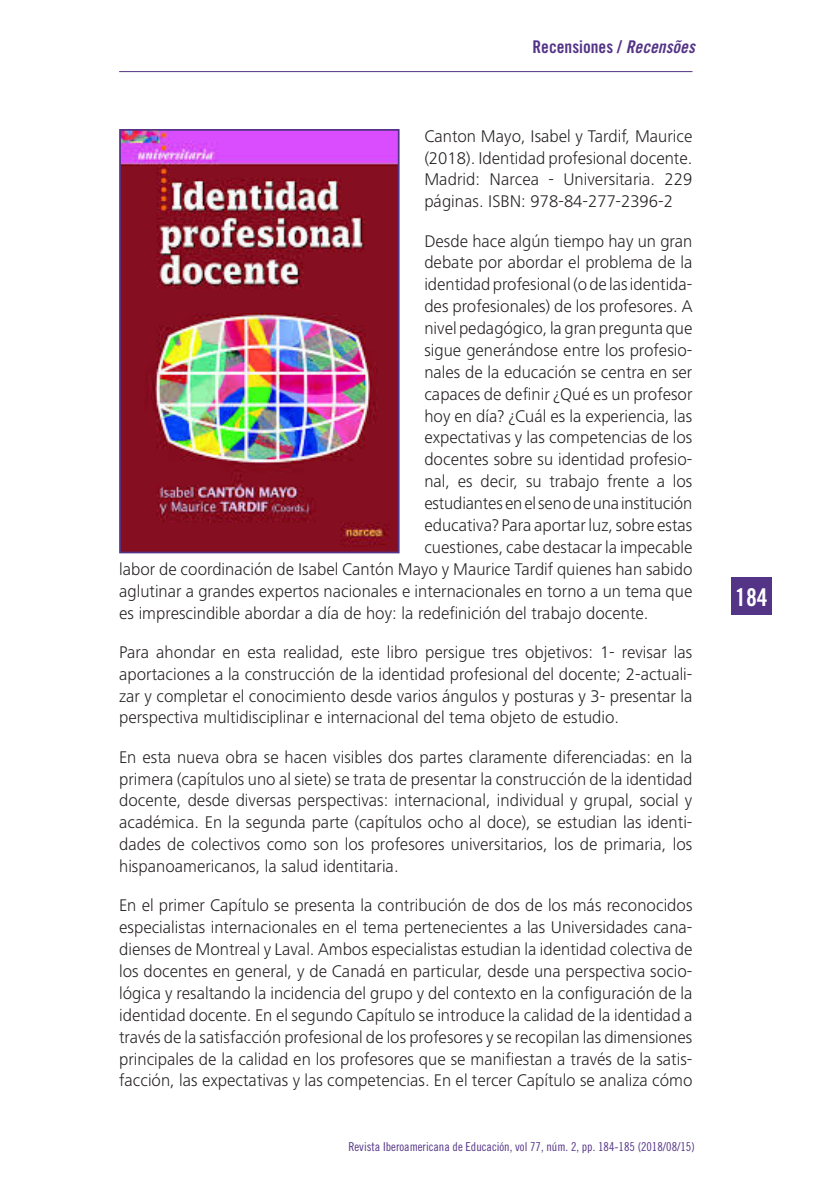
<style>
.page{position:relative;width:819px;height:1191px;background:#fff}
.page>*{position:absolute;margin:0;border:0;box-sizing:border-box;transform-origin:0 0}
.PAGINA{font:24.5px "Trade Gothic Bold Cond Twenty";color:#fff}
.t1{font:700 19.25px "Trade Gothic";color:#fff}
.RIE_Texto{font:300 17.5px/21.9px "Frutiger Next LT";color:#231f20;text-align:justify}
.t2{font:17.5px "Trade Gothic Bold Cond Twenty";color:#543486}
.MID{font:12.25px "Trade Gothic Cond Eighteen";color:#543486}
.s1{font-family:"Trade Gothic Bold Cond Twenty Obl"}
</style>
<div class="page">
<div style="left:731px;top:577px;width:40px;height:38px;background:#543486"></div>
<hr style="left:119px;top:71px;width:573px;height:1px;background:#543486">
<img style="left:122px;top:132px;width:274px;height:418px">
<div style="left:119px;top:129px;width:280px;height:424px;border:2px solid #543486"></div>
<p class="t2" style="left:532px;top:36px;width:164px">Recensiones / <span class="s1">Recensões</span></p>
<p class="RIE_Texto" style="left:424px;top:125px;width:269px">Canton Mayo, Isabel y Tardif, Maurice (2018). Identidad profesional docente.<br>Madrid: Narcea - Universitaria. 229 páginas. ISBN: 978-84-277-2396-2</p>
<p class="RIE_Texto" style="left:424px;top:230px;width:269px">Desde hace algún tiempo hay un gran</p>
<p class="RIE_Texto" style="left:424px;top:252px;width:269px">debate por abordar el problema de la</p>
<p class="RIE_Texto" style="left:424px;top:274px;width:269px">identidad profesional (o de las identida-</p>
<p class="RIE_Texto" style="left:424px;top:295px;width:269px">des profesionales) de los profesores. A</p>
<p class="RIE_Texto" style="left:424px;top:317px;width:269px">nivel pedagógico, la gran pregunta que</p>
<p class="RIE_Texto" style="left:424px;top:339px;width:269px">sigue generándose entre los profesio-</p>
<p class="RIE_Texto" style="left:424px;top:361px;width:269px">nales de la educación se centra en ser</p>
<p class="RIE_Texto" style="left:424px;top:383px;width:269px">capaces de definir ¿Qué es un profesor</p>
<p class="RIE_Texto" style="left:424px;top:405px;width:269px">hoy en día? ¿Cuál es la experiencia, las</p>
<p class="RIE_Texto" style="left:424px;top:427px;width:269px">expectativas y las competencias de los</p>
<p class="RIE_Texto" style="left:424px;top:449px;width:269px">docentes sobre su identidad profesio-</p>
<p class="RIE_Texto" style="left:424px;top:470px;width:269px">nal, es decir, su trabajo frente a los</p>
<p class="RIE_Texto" style="left:424px;top:492px;width:269px">estudiantes en el seno de una institución</p>
<p class="RIE_Texto" style="left:424px;top:514px;width:269px">educativa? Para aportar luz, sobre estas</p>
<p class="RIE_Texto" style="left:424px;top:536px;width:269px">cuestiones, cabe destacar la impecable</p>
<p class="RIE_Texto" style="left:119px;top:558px;width:575px">labor de coordinación de Isabel Cantón Mayo y Maurice Tardif quienes han sabido</p>
<p class="RIE_Texto" style="left:119px;top:580px;width:574px">aglutinar a grandes expertos nacionales e internacionales en torno a un tema que</p>
<p class="RIE_Texto" style="left:119px;top:602px;width:531px">es imprescindible abordar a día de hoy: la redefinición del trabajo docente.</p>
<p class="RIE_Texto" style="left:119px;top:641px;width:575px">Para ahondar en esta realidad, este libro persigue tres objetivos: 1- revisar las aportaciones a la construcción de la identidad profesional del docente; 2-actuali&shy;zar y completar el conocimiento desde varios ángulos y posturas y 3- presentar la perspectiva multidisciplinar e internacional del tema objeto de estudio.</p>
<p class="RIE_Texto" style="left:119px;top:746px;width:575px">En esta nueva obra se hacen visibles dos partes claramente diferenciadas: en la primera (capítulos uno al siete) se trata de presentar la construcción de la identidad docente, desde diversas perspectivas: internacional, individual y grupal, social y académica. En la segunda parte (capítulos ocho al doce), se estudian las identi&shy;dades de colectivos como son los profesores universitarios, los de primaria, los hispanoamericanos, la salud identitaria.</p>
<p class="RIE_Texto" style="left:119px;top:894px;width:575px">En el primer Capítulo se presenta la contribución de dos de los más reconocidos especialistas internacionales en el tema pertenecientes a las Universidades cana&shy;dienses de Montreal y Laval. Ambos especialistas estudian la identidad colectiva de los docentes en general, y de Canadá en particular, desde una perspectiva socio&shy;lógica y resaltando la incidencia del grupo y del contexto en la configuración de la identidad docente. En el segundo Capítulo se introduce la calidad de la identidad a través de la satisfacción profesional de los profesores y se recopilan las dimensiones principales de la calidad en los profesores que se manifiestan a través de la satis&shy;facción, las expectativas y las competencias. En el tercer Capítulo se analiza cómo</p>
<p class="MID" style="left:348px;top:1139px;width:348px">Revista Iberoamericana de Educación, vol 77, núm. 2, pp. 184-185 (2018/08/15)</p>
<p class="PAGINA" style="left:735px;top:582px;width:34px">184</p>
<p class="t1" style="left:734px;top:583px;width:34px">184</p>
</div>
